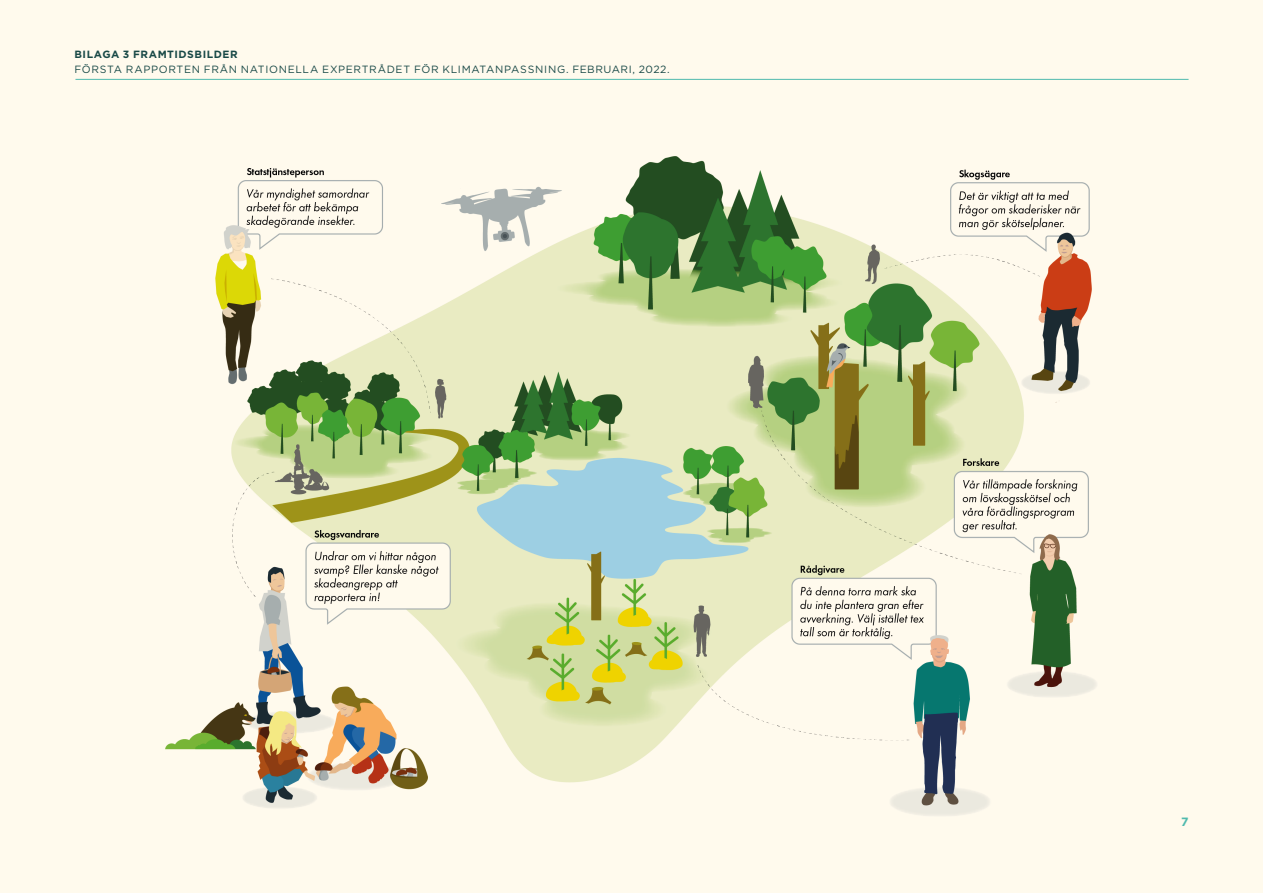
<style>
.page{position:relative;width:1263px;height:893px;background:#fffaed}
.page>*{position:absolute;margin:0;border:0;box-sizing:border-box;transform-origin:0 0}
.t1{font:700 12px "Gotham";color:#3db8b8}
.t2{font:10.5px "Gotham";letter-spacing:.065em;color:#003b46}
.t3{font:700 10.5px "Gotham";letter-spacing:.055em;color:#003b46}
</style>
<div class="page">
<img style="left:166px;top:157px;width:930px;height:659px">
<p class="t3" style="left:74px;top:47px;width:165px">BILAGA 3 FRAMTIDSBILDER</p>
<p class="t2" style="left:74px;top:63px;width:597px">FÖRSTA RAPPORTEN FRÅN NATIONELLA EXPERTRÅDET FÖR KLIMATANPASSNING. FEBRUARI, 2022.</p>
<p class="t1" style="left:1181px;top:814px;width:9px">7</p>
</div>
